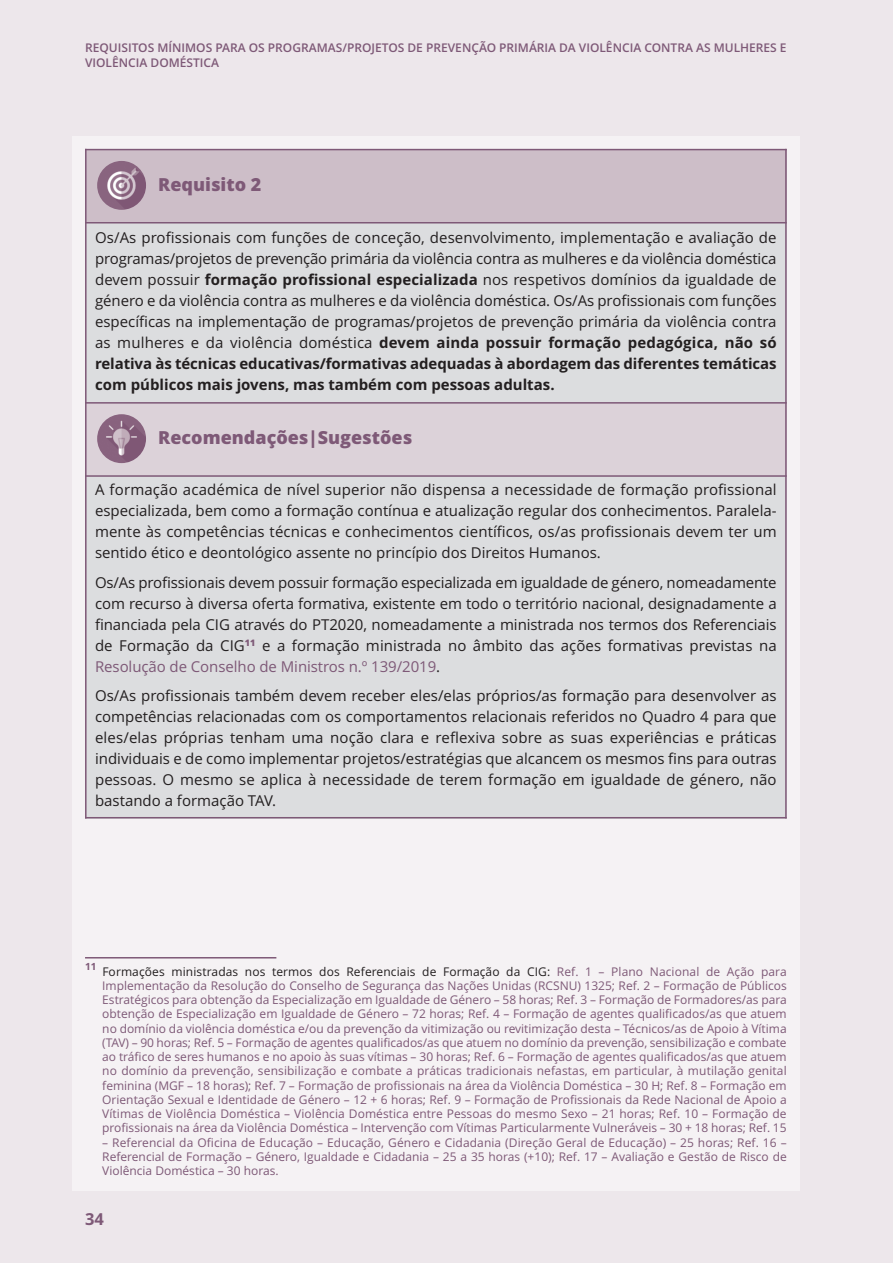
<style>
.page{position:relative;width:893px;height:1263px;background:#ede7eb}
.page>*{position:absolute;margin:0;border:0;box-sizing:border-box;transform-origin:0 0}
.t1{font:800 18px "Open Sans";color:#7e5977}
.t2{font:700 16.5px "Open Sans";color:#7e5977}
.t3{font:15px/21px "Open Sans";color:#231f20;text-align:justify}
.t4{font:12px/14.2px "Open Sans";color:#7e5977;text-align:justify}
.t5{font:600 12px/15px "Open Sans";color:#7e5977}
.t6{font:700 9.9px "Open Sans";color:#7e5977}
.s1{font-weight:700}
.s2{color:#7e5977}
.s3{color:#231f20}
</style>
<div class="page">
<div style="left:72px;top:136px;width:727px;height:1055px;background:#f5f2f4"></div>
<div style="left:85px;top:149px;width:702px;height:74px;background:#cdbec8"></div>
<div style="left:85px;top:223px;width:702px;height:180px;background:#dcdddf"></div>
<div style="left:85px;top:403px;width:702px;height:73px;background:#dcd2d9"></div>
<div style="left:85px;top:476px;width:702px;height:342px;background:#dcdddf"></div>
<hr style="left:85px;top:149px;width:2px;height:669px;background:#7e5977">
<hr style="left:785px;top:149px;width:2px;height:669px;background:#7e5977">
<hr style="left:85px;top:149px;width:702px;height:1px;background:#7e5977">
<hr style="left:85px;top:222px;width:702px;height:1px;background:#7e5977">
<hr style="left:85px;top:402px;width:702px;height:2px;background:#7e5977">
<hr style="left:85px;top:475px;width:702px;height:2px;background:#7e5977">
<hr style="left:85px;top:817px;width:702px;height:1px;background:#7e5977">
<img style="left:97px;top:161px;width:49px;height:49px;border-radius:50%">
<img style="left:97px;top:414px;width:49px;height:49px;border-radius:50%">
<hr style="left:85px;top:957px;width:191px;height:1px;background:#7e5977">
<p class="t5" style="left:85px;top:41px;width:703px">REQUISITOS MÍNIMOS PARA OS PROGRAMAS/PROJETOS DE PREVENÇÃO PRIMÁRIA DA VIOLÊNCIA CONTRA AS MULHERES E<br>VIOLÊNCIA DOMÉSTICA</p>
<p class="t1" style="left:158px;top:177px;width:105px">Requisito 2</p>
<p class="t3" style="left:95px;top:229px;width:683px">Os/As profissionais com funções de conceção, desenvolvimento, implementação e avaliação de programas/projetos de prevenção primária da violência contra as mulheres e da violência doméstica devem possuir <span class="s1">formação profissional especializada</span> nos respetivos domínios da igualdade de género e da violência contra as mulheres e da violência doméstica. Os/As profissionais com funções específicas na implementação de programas/projetos de prevenção primária da violência contra as mulheres e da violência doméstica <span class="s1">devem ainda possuir formação pedagógica, não só relativa às técnicas educativas/formativas adequadas à abordagem das diferentes temáticas com públicos mais jovens, mas também com pessoas adultas.</span></p>
<p class="t1" style="left:158px;top:430px;width:256px">Recomendações|Sugestões</p>
<p class="t3" style="left:95px;top:481px;width:683px">A formação académica de nível superior não dispensa a necessidade de formação profissional especializada, bem como a formação contínua e atualização regular dos conhecimentos. Paralela - mente às competências técnicas e conhecimentos científicos, os/as profissionais devem ter um sentido ético e deontológico assente no princípio dos Direitos Humanos.</p>
<p class="t3" style="left:95px;top:573px;width:683px">Os/As profissionais devem possuir formação especializada em igualdade de género, nomeadamente com recurso à diversa oferta formativa, existente em todo o território nacional, designadamente a financiada pela CIG através do PT2020, nomeadamente a ministrada nos termos dos Referenciais de Formação da CIG<sup>11</sup> e a formação ministrada no âmbito das ações formativas previstas na <span class="s2">Resolução de Conselho de Ministros n.º 139/2019</span>.</p>
<p class="t3" style="left:95px;top:687px;width:683px">Os/As profissionais também devem receber eles/elas próprios/as formação para desenvolver as competências relacionadas com os comportamentos relacionais referidos no Quadro 4 para que eles/elas próprias tenham uma noção clara e reflexiva sobre as suas experiências e práticas individuais e de como implementar projetos/estratégias que alcancem os mesmos fins para outras pessoas. O mesmo se aplica à necessidade de terem formação em igualdade de género, não bastando a formação TAV.</p>
<p class="t6" style="left:85px;top:962px;width:13px">11</p>
<p class="t4" style="left:102px;top:965px;width:686px"><span class="s3">Formações ministradas nos termos dos Referenciais de Formação da CIG:</span> Ref. 1 – Plano Nacional de Ação para Implementação da Resolução do Conselho de Segurança das Nações Unidas (RCSNU) 1325; Ref. 2 – Formação de Públicos Estratégicos para obtenção da Especialização em Igualdade de Género – 58 horas; Ref. 3 – Formação de Formadores/as para obtenção de Especialização em Igualdade de Género – 72 horas; Ref. 4 – Formação de agentes qualificados/as que atuem no domínio da violência doméstica e/ou da prevenção da vitimização ou revitimização desta – Técnicos/as de Apoio à Vítima (TAV) – 90 horas; Ref. 5 – Formação de agentes qualificados/as que atuem no domínio da prevenção, sensibilização e combate ao tráfico de seres humanos e no apoio às suas vítimas – 30 horas; Ref. 6 – Formação de agentes qualificados/as que atuem no domínio da prevenção, sensibilização e combate a práticas tradicionais nefastas, em particular, à mutilação genital feminina (MGF – 18 horas); Ref. 7 – Formação de profissionais na área da Violência Doméstica – 30 H; Ref. 8 – Formação em Orientação Sexual e Identidade de Género – 12 + 6 horas; Ref. 9 – Formação de Profissionais da Rede Nacional de Apoio a Vítimas de Violência Doméstica – Violência Doméstica entre Pessoas do mesmo Sexo – 21 horas; Ref. 10 – Formação de profissionais na área da Violência Doméstica – Intervenção com Vítimas Particularmente Vulneráveis – 30 + 18 horas; Ref. 15</p>
<p class="t4" style="left:102px;top:1136px;width:686px">– Referencial da Oficina de Educação – Educação, Género e Cidadania (Direção Geral de Educação) – 25 horas; Ref. 16 – Referencial de Formação – Género, Igualdade e Cidadania – 25 a 35 horas (+10); Ref. 17 – Avaliação e Gestão de Risco de Violência Doméstica – 30 horas.</p>
<p class="t2" style="left:85px;top:1212px;width:20px">34</p>
</div>
